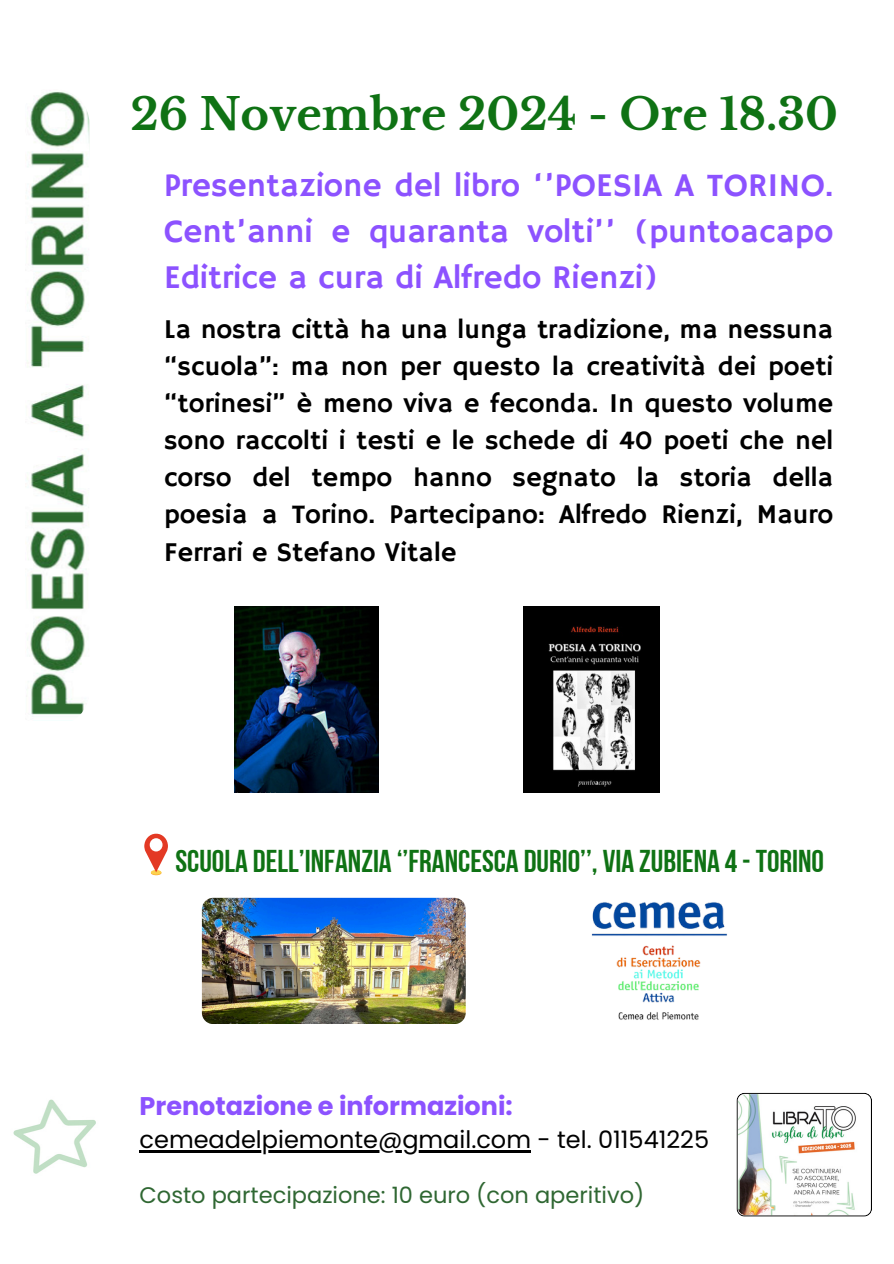
<style>
.page{position:relative;width:894px;height:1264px;background:#fff}
.page>*{position:absolute;margin:0;border:0;box-sizing:border-box;transform-origin:0 0}
.t1{font:700 43.5px "Libre Baskerville";color:#0f7214}
.t2{font:33px/46.2px "Hammersmith One";color:#8c52ff;text-align:justify}
.t3{font:31.5px "Bebas Neue Cyrillic";color:#0f7214}
.t4{font:27px/37.2px "Hammersmith One";color:#000;text-align:justify}
.t5{font:700 25.5px "Poppins";color:#8c52ff}
.t6{font:24px "Poppins";color:#000}
.t7{font:22.5px "Poppins";color:#2f6732}
</style>
<div class="page">
<img style="left:27px;top:91px;width:62px;height:626px">
<div style="left:151px;top:870px;width:10px;height:5px;background:#fcd24f;border-radius:50%"></div>
<svg style="left:144px;top:833px;width:24px;height:39px"></svg>
<div style="left:150px;top:838px;width:12px;height:13px;background:#fff;border-radius:50%"></div>
<img style="left:202px;top:897px;width:263px;height:126px;border-radius:11px">
<img style="left:523px;top:606px;width:136px;height:186px">
<img style="left:234px;top:606px;width:144px;height:186px">
<img style="left:13px;top:1099px;width:83px;height:75px">
<img style="left:591px;top:898px;width:136px;height:127px;border-radius:8px">
<svg style="left:736px;top:1092px;width:135px;height:124px"></svg>
<hr style="left:139px;top:1150px;width:392px;height:2px;background:#000">
<h2 class="t1" style="left:130px;top:88px;width:708px">26 Novembre 2024 - Ore 18.30</h2>
<p class="t2" style="left:164px;top:163px;width:670px">Presentazione del libro ‘’POESIA A TORINO.<br>Cent’anni e quaranta volti’’ (puntoacapo Editrice a cura di Alfredo Rienzi)</p>
<p class="t4" style="left:164px;top:312px;width:670px">La nostra città ha una lunga tradizione, ma nessuna “scuola”: ma non per questo la creatività dei poeti “torinesi” è meno viva e feconda. In questo volume sono raccolti i testi e le schede di 40 poeti che nel corso del tempo hanno segnato la storia della poesia a Torino. Partecipano: Alfredo Rienzi, Mauro Ferrari e Stefano Vitale</p>
<p class="t3" style="left:175px;top:848px;width:650px">SCUOLA DELL’INFANZIA ‘’FRANCESCA DURIO’’, VIA ZUBIENA 4- TORINO</p>
<h3 class="t5" style="left:139px;top:1088px;width:375px">Prenotazione e informazioni:</h3>
<p class="t6" style="left:139px;top:1122px;width:571px">cemeadelpiemonte@gmail.com - tel. 011541225</p>
<p class="t7" style="left:139px;top:1179px;width:506px">Costo partecipazione: 10 euro (con aperitivo)</p>
</div>
